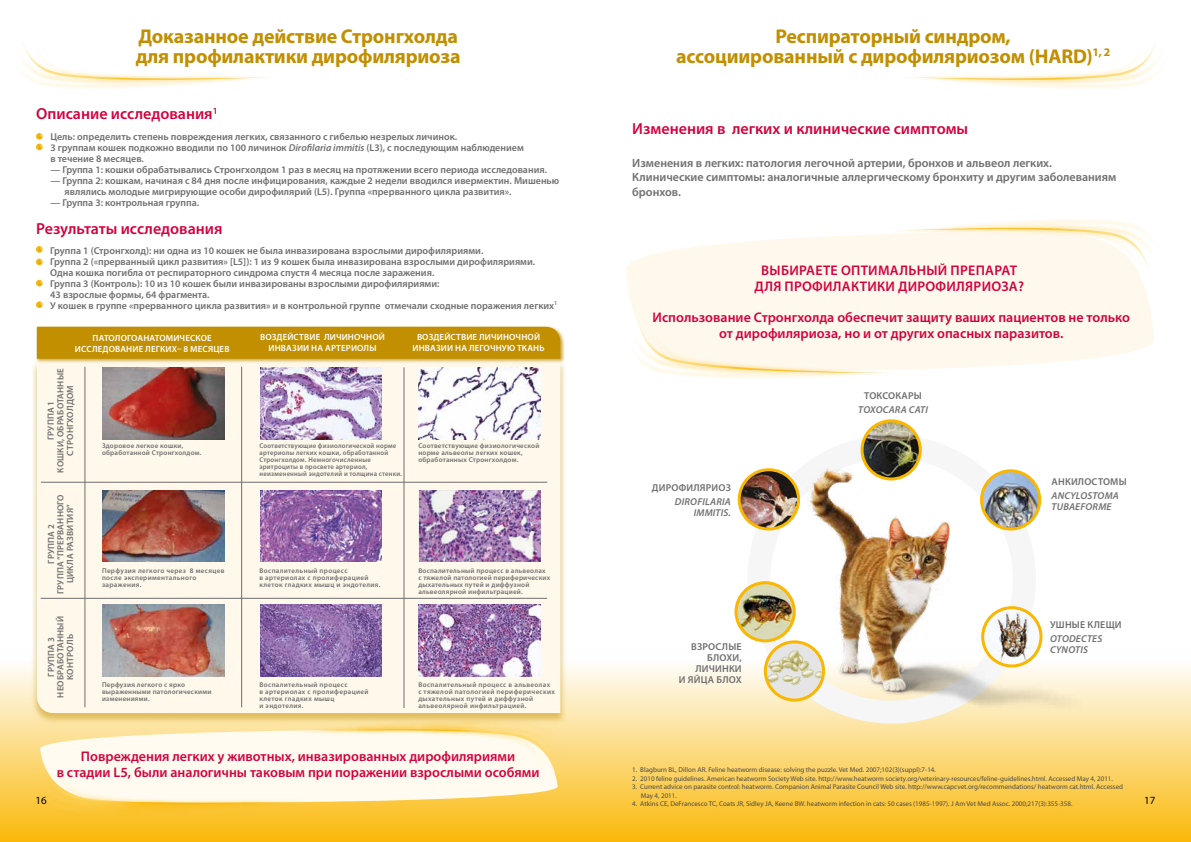
<style>
.page{position:relative;width:1191px;height:842px;background:#fff}
.page>*{position:absolute;margin:0;border:0;box-sizing:border-box;transform-origin:0 0}
.t1{font:700 20px/20px "Myriad Pro";letter-spacing:-.01em;color:#c18f00}
.t2{font:600 16px "Myriad Pro";color:#d1033e}
.t3{font:600 14px/16px "Myriad Pro";color:#d1033e;text-align:center}
.t4{font:600 14px/16px "Myriad Pro";letter-spacing:.02em;color:#d1033e;text-align:center}
.t5{font:600 12px/14.4px "Myriad Pro";color:#706f6f}
.t6{font:11px "Myriad Pro";color:#000}
.t7{font:600 10px/11px "Myriad Pro";color:#706f6f}
.t8{font:600 10px/11px "Myriad Pro";letter-spacing:.02em;color:#706f6f;text-align:right}
.t9{font:italic 600 10px/11px "Myriad Pro";letter-spacing:.02em;color:#706f6f}
.t10{font:600 9px/10.8px "Myriad Pro";letter-spacing:.015em;color:#fff;text-align:center}
.t11{font:600 9px/9.6px "Myriad Pro";letter-spacing:.02em;color:#706f6f;text-align:center}
.t12{font:7px/8.4px "Myriad Pro";color:#4a4a49}
.t13{font:600 7px/7px "Myriad Pro";letter-spacing:.05em;color:#706f6f}
.t14{font:600 7px/7px "Myriad Pro";letter-spacing:.03em;color:#706f6f}
.t15{font:600 7px/7px "Myriad Pro";letter-spacing:.03em;color:#706f6f;scale:.95 1}
.s1{font-style:italic}
</style>
<div class="page">
<div style="left:0;top:649px;width:1191px;height:193px;background:linear-gradient(to bottom,#fff,#fab80a)"></div>
<img style="left:32px;top:725px;width:184px;height:99px">
<img style="left:216px;top:711px;width:353px;height:113px">
<svg style="left:44px;top:729px;width:510px;height:82px"></svg>
<svg style="left:626px;top:234px;width:528px;height:135px;background:#fff8ef"></svg>
<img style="left:626px;top:307px;width:275px;height:71px">
<svg style="left:638px;top:313px;width:263px;height:61px;background:#fef6e7"></svg>
<img style="left:883px;top:219px;width:271px;height:87px">
<svg style="left:883px;top:225px;width:267px;height:54px;background:#fef7e8"></svg>
<div style="left:747px;top:435px;width:289px;height:288px;border:23px solid #f6f6f6;border-radius:50%"></div>
<img style="left:787px;top:457px;width:294px;height:258px">
<img style="left:736px;top:583px;width:58px;height:58px;border-radius:29px">
<div style="left:734px;top:581px;width:61px;height:61px;border:3px solid #fab600;border-radius:50%"></div>
<img style="left:739px;top:470px;width:59px;height:59px;border-radius:30px">
<div style="left:737px;top:468px;width:63px;height:62px;border:3px solid #fab600;border-radius:50%"></div>
<img style="left:982px;top:608px;width:59px;height:58px;border-radius:29px">
<div style="left:981px;top:606px;width:61px;height:61px;border:3px solid #fab600;border-radius:50%"></div>
<img style="left:765px;top:642px;width:58px;height:58px">
<div style="left:764px;top:640px;width:61px;height:61px;border:3px solid #fab600;border-radius:50%"></div>
<img style="left:862px;top:421px;width:58px;height:58px;border-radius:29px">
<div style="left:860px;top:419px;width:61px;height:61px;border:3px solid #fab600;border-radius:50%"></div>
<img style="left:981px;top:471px;width:58px;height:58px;border-radius:29px">
<div style="left:980px;top:469px;width:61px;height:61px;border:3px solid #fab600;border-radius:50%"></div>
<div style="left:31px;top:361px;width:535px;height:364px;background:#c18f00;opacity:.5"></div>
<div style="left:37px;top:364px;width:523px;height:349px;background:#fff8eb"></div>
<div style="left:36px;top:326px;width:529px;height:38px;background:#c18f00;opacity:.75"></div>
<div style="left:37px;top:327px;width:523px;height:32px;background:#c18f00"></div>
<img style="left:103px;top:604px;width:121px;height:72px">
<img style="left:260px;top:604px;width:122px;height:72px">
<img style="left:419px;top:604px;width:122px;height:72px">
<img style="left:103px;top:490px;width:121px;height:72px">
<img style="left:260px;top:490px;width:122px;height:72px">
<img style="left:419px;top:490px;width:122px;height:72px">
<img style="left:103px;top:368px;width:121px;height:71px">
<img style="left:260px;top:368px;width:122px;height:71px">
<img style="left:419px;top:368px;width:122px;height:71px">
<hr style="left:241px;top:367px;width:1px;height:340px;background:#706f6f">
<hr style="left:404px;top:367px;width:1px;height:341px;background:#706f6f">
<hr style="left:41px;top:482px;width:506px;height:1px;background:#706f6f">
<hr style="left:41px;top:598px;width:506px;height:1px;background:#706f6f">
<hr style="left:85px;top:367px;width:1px;height:340px;background:#706f6f">
<svg style="left:36px;top:133px;width:7px;height:7px"></svg>
<svg style="left:36px;top:144px;width:7px;height:6px"></svg>
<svg style="left:904px;top:39px;width:253px;height:46px"></svg>
<svg style="left:21px;top:40px;width:254px;height:45px"></svg>
<svg style="left:36px;top:246px;width:7px;height:7px"></svg>
<svg style="left:36px;top:259px;width:7px;height:6px"></svg>
<svg style="left:36px;top:280px;width:7px;height:6px"></svg>
<svg style="left:36px;top:301px;width:7px;height:7px"></svg>
<h1 class="t1" style="left:136px;top:26px;width:326px">Доказанное действие Стронгхолда для профилактики дирофиляриоза</h1>
<h2 class="t2" style="left:36px;top:105px;width:183px">Описание исследования<sup>1</sup></h2>
<p class="t7" style="left:50px;top:131px;width:475px">Цель: определить степень повреждения легких, связанного с гибелью незрелых личинок.<br>3 группам кошек подкожно вводили по 100 личинок <span class="s1">Dirofilaria immitis</span> (L3), с последующим наблюдением в течение 8 месяцев.</p>
<p class="t7" style="left:50px;top:164px;width:498px">— Группа 1: кошки обрабатывались Стронгхолдом 1 раз в месяц на протяжении всего периода исследования.</p>
<p class="t7" style="left:65px;top:175px;width:496px;text-indent:-14px">— Группа 2: кошкам, начиная с 84 дня после инфицирования, каждые 2 недели вводился ивермектин. Мишенью являлись молодые мигрирующие особи дирофилярий (L5). Группа «прерванного цикла развития».</p>
<p class="t7" style="left:50px;top:197px;width:150px">— Группа 3: контрольная группа.</p>
<p class="t7" style="left:50px;top:245px;width:508px">Группа 1 (Стронгхолд): ни одна из 10 кошек не была инвазирована взрослыми дирофиляриями.<br>Группа 2 («прерванный цикл развития» [L5]): 1 из 9 кошек была инвазирована взрослыми дирофиляриями.<br>Одна кошка погибла от респираторного синдрома спустя 4 месяца после заражения.<br>Группа 3 (Контроль): 10 из 10 кошек были инвазированы взрослыми дирофиляриями:<br>43 взрослые формы, 64 фрагмента.<br>У кошек в группе «прерванного цикла развития» и в контрольной группе отмечали сходные поражения легких<sup>1</sup></p>
<h2 class="t2" style="left:36px;top:220px;width:188px">Результаты исследования</h2>
<p class="t10" style="left:75px;top:332px;width:156px">ПАТОЛОГОАНАТОМИЧЕСКОЕ<br>ИССЛЕДОВАНИЕ ЛЕГКИХ– 8 МЕСЯЦЕВ</p>
<p class="t10" style="left:260px;top:332px;width:126px">ВОЗДЕЙСТВИЕ ЛИЧИНОЧНОЙ<br>ИНВАЗИИ НА АРТЕРИОЛЫ</p>
<p class="t10" style="left:412px;top:332px;width:134px">ВОЗДЕЙСТВИЕ ЛИЧИНОЧНОЙ<br>ИНВАЗИИ НА ЛЕГОЧНУЮ ТКАНЬ</p>
<p class="t11" style="left:46px;top:473px;width:106px;rotate:-90deg">ГРУППА 1<br>КОШКИ, ОБРАБОТАННЫЕ<br>СТРОНГХОЛДОМ</p>
<p class="t11" style="left:46px;top:594px;width:101px;rotate:-90deg">ГРУППА 2<br>ГРУППА “ПРЕРВАННОГО<br>ЦИКЛА РАЗВИТИЯ”</p>
<p class="t11" style="left:46px;top:698px;width:83px;rotate:-90deg">ГРУППА 3<br>НЕОБРАБОТАННЫЙ<br>КОНТРОЛЬ</p>
<p class="t14" style="left:102px;top:442px;width:101px">Здоровое легкое кошки, обработанной Стронгхолдом.</p>
<p class="t15" style="left:259px;top:442px;width:151px">Соответствующие физиологической норме артериолы легких кошки, обработанной Стронгхолдом. Немногочисленные эритроциты в просвете артериол, неизмененный эндотелий и толщина стенки.</p>
<p class="t14" style="left:418px;top:442px;width:123px">Соответствующие физиологической норме альвеолы легких кошек, обработанных Стронгхолдом.</p>
<p class="t13" style="left:102px;top:567px;width:124px">Перфузия легкого через 8 месяцев после экспериментального заражения.</p>
<p class="t13" style="left:259px;top:567px;width:123px">Воспалительный процесс<br>в артериолах с пролиферацией клеток гладких мышц и эндотелия.</p>
<p class="t14" style="left:418px;top:567px;width:133px">Воспалительный процесс в альвеолах с тяжелой патологией периферических дыхательных путей и диффузной альвеолярной инфильтрацией.</p>
<p class="t14" style="left:102px;top:681px;width:111px">Перфузия легкого с ярко выраженными патологическими изменениями.</p>
<p class="t13" style="left:259px;top:681px;width:111px">Воспалительный процесс<br>в артериолах с пролиферацией клеток гладких мышц<br>и эндотелия.</p>
<p class="t13" style="left:418px;top:681px;width:138px">Воспалительный процесс в альвеолах с тяжелой патологией периферических дыхательных путей и диффузной альвеолярной инфильтрацией.</p>
<h1 class="t1" style="left:676px;top:26px;width:436px;text-align:center">Респираторный синдром,<br>ассоциированный с дирофиляриозом (HARD)<sup>1,</sup> <sup>2</sup></h1>
<h2 class="t2" style="left:632px;top:120px;width:337px">Изменения в легких и клинические симптомы</h2>
<p class="t5" style="left:632px;top:156px;width:486px">Изменения в легких: патология легочной артерии, бронхов и альвеол легких.<br>Клинические симптомы: аналогичные аллергическому бронхиту и другим заболеваниям бронхов.</p>
<h3 class="t4" style="left:754px;top:262px;width:271px">ВЫБИРАЕТЕ ОПТИМАЛЬНЫЙ ПРЕПАРАТ<br>ДЛЯ ПРОФИЛАКТИКИ ДИРОФИЛЯРИОЗА?</h3>
<h3 class="t3" style="left:652px;top:309px;width:479px">Использование Стронгхолда обеспечит защиту ваших пациентов не только от дирофиляриоза, но и от других опасных паразитов.</h3>
<p class="t8" style="left:652px;top:483px;width:80px">ДИРОФИЛЯРИОЗ</p>
<p class="t9" style="left:675px;top:496px;width:58px;text-align:right">DIROFILARIA<br>IMMITIS.</p>
<p class="t8" style="left:679px;top:642px;width:64px">ВЗРОСЛЫЕ<br>БЛОХИ,<br>ЛИЧИНКИ<br>И ЯЙЦА БЛОХ</p>
<p class="t8" style="left:864px;top:390px;width:59px">ТОКСОКАРЫ</p>
<p class="t9" style="left:858px;top:404px;width:71px">TOXOCARA CATI</p>
<p class="t8" style="left:1051px;top:476px;width:77px">АНКИЛОСТОМЫ</p>
<p class="t9" style="left:1051px;top:490px;width:69px">ANCYLOSTOMA<br>TUBAEFORME</p>
<p class="t8" style="left:1050px;top:620px;width:73px">УШНЫЕ КЛЕЩИ</p>
<p class="t9" style="left:1050px;top:633px;width:54px">OTODECTES<br>CYNOTIS</p>
<h3 class="t3" style="left:57px;top:749px;width:484px">Повреждения легких у животных, инвазированных дирофиляриями<br>в стадии L5, были аналогичны таковым при поражении взрослыми особями</h3>
<p class="t12" style="left:632px;top:766px;width:305px">1. Blagburn BL, Dillon AR. Feline heatworm disease: solving the puzzle. Vet Med. 2007;102(3)(suppl):7-14.</p>
<p class="t12" style="left:632px;top:774px;width:482px">2. 2010 feline guidelines. American heatworm Society Web site. http://www.heatworm society.org/veterinary-resources/feline-guidelines.html. Accessed May 4, 2011.</p>
<p class="t12" style="left:641px;top:783px;width:484px;text-indent:-9px">3. Current advice on parasite control: heatworm. Companion Animal Parasite Council Web site. http://www.capcvet.org/recommendations/ heatworm cat.html. Accessed<br>May 4, 2011.</p>
<p class="t12" style="left:632px;top:799px;width:442px">4. Atkins CE, DeFrancesco TC, Coats JR, Sidley JA, Keene BW. heatworm infection in cats: 50 cases (1985-1997). J Am Vet Med Assoc. 2000;217(3):355-358.</p>
<p class="t6" style="left:36px;top:794px;width:13px">16</p>
<p class="t6" style="left:1144px;top:794px;width:13px">17</p>
</div>
